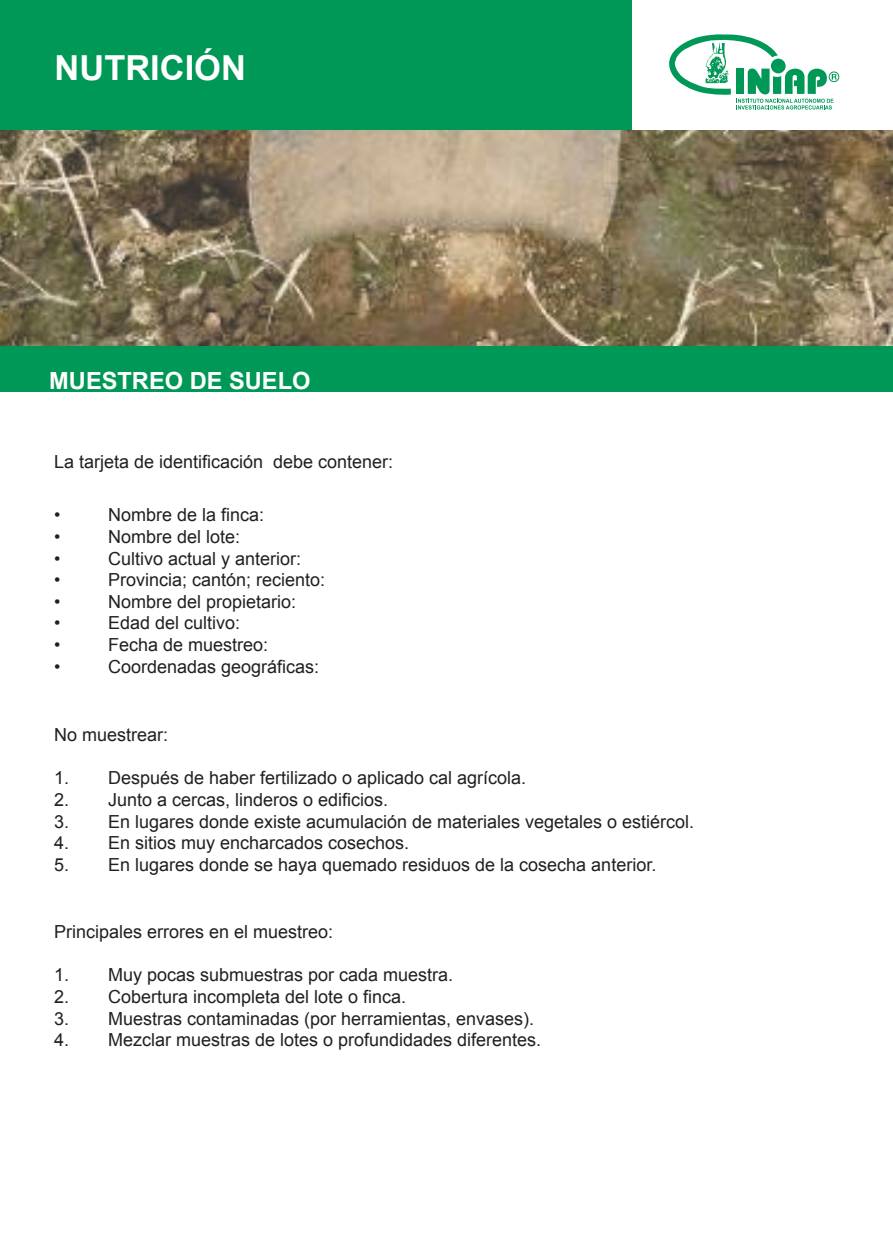
<style>
.page{position:relative;width:893px;height:1237px;background:#fff}
.page>*{position:absolute;margin:0;border:0;box-sizing:border-box;transform-origin:0 0}
.t1{font:700 34.5px "Arial";color:#fff}
.t2{font:700 23.7px "Arial";color:#fff}
.t3{font:18px "Arial";color:#231f20}
</style>
<div class="page">
<svg style="left:669px;top:34px;width:170px;height:76px"></svg>
<div style="left:0;top:1px;width:632px;height:129px;background:#009856"></div>
<div style="left:0;top:328px;width:892px;height:63px;background:#009856"></div>
<img style="left:0;top:130px;width:892px;height:215px">
<h1 class="t1" style="left:55px;top:48px;width:193px">NUTRICIÓN</h1>
<h2 class="t2" style="left:49px;top:367px;width:263px">MUESTREO DE SUELO</h2>
<p class="t3" style="left:54px;top:454px;width:341px">La tarjeta de identificación debe contener:</p>
<p class="t3" style="left:54px;top:503px;width:8px">•</p>
<p class="t3" style="left:108px;top:508px;width:158px">Nombre de la finca:</p>
<p class="t3" style="left:54px;top:525px;width:8px">•</p>
<p class="t3" style="left:108px;top:530px;width:134px">Nombre del lote:</p>
<p class="t3" style="left:54px;top:546px;width:8px">•</p>
<p class="t3" style="left:108px;top:551px;width:195px">Cultivo actual y anterior:</p>
<p class="t3" style="left:54px;top:568px;width:8px">•</p>
<p class="t3" style="left:108px;top:573px;width:219px">Provincia; cantón; reciento:</p>
<p class="t3" style="left:54px;top:589px;width:8px">•</p>
<p class="t3" style="left:108px;top:594px;width:190px">Nombre del propietario:</p>
<p class="t3" style="left:54px;top:611px;width:8px">•</p>
<p class="t3" style="left:108px;top:616px;width:134px">Edad del cultivo:</p>
<p class="t3" style="left:54px;top:633px;width:8px">•</p>
<p class="t3" style="left:108px;top:638px;width:162px">Fecha de muestreo:</p>
<p class="t3" style="left:54px;top:654px;width:8px">•</p>
<p class="t3" style="left:108px;top:659px;width:213px">Coordenadas geográficas:</p>
<p class="t3" style="left:54px;top:728px;width:116px">No muestrear:</p>
<p class="t3" style="left:54px;top:771px;width:474px">1. Después de haber fertilizado o aplicado cal agrícola.</p>
<p class="t3" style="left:54px;top:793px;width:336px">2. Junto a cercas, linderos o edificios.</p>
<p class="t3" style="left:54px;top:814px;width:642px">3. En lugares donde existe acumulación de materiales vegetales o estiércol.</p>
<p class="t3" style="left:54px;top:836px;width:357px">4. En sitios muy encharcados cosechos.</p>
<p class="t3" style="left:54px;top:858px;width:604px">5. En lugares donde se haya quemado residuos de la cosecha anterior.</p>
<p class="t3" style="left:54px;top:925px;width:281px">Principales errores en el muestreo:</p>
<p class="t3" style="left:54px;top:968px;width:401px">1. Muy pocas submuestras por cada muestra.</p>
<p class="t3" style="left:54px;top:990px;width:354px">2. Cobertura incompleta del lote o finca.</p>
<p class="t3" style="left:54px;top:1011px;width:482px">3. Muestras contaminadas (por herramientas, envases).</p>
<p class="t3" style="left:54px;top:1033px;width:489px">4. Mezclar muestras de lotes o profundidades diferentes.</p>
</div>
